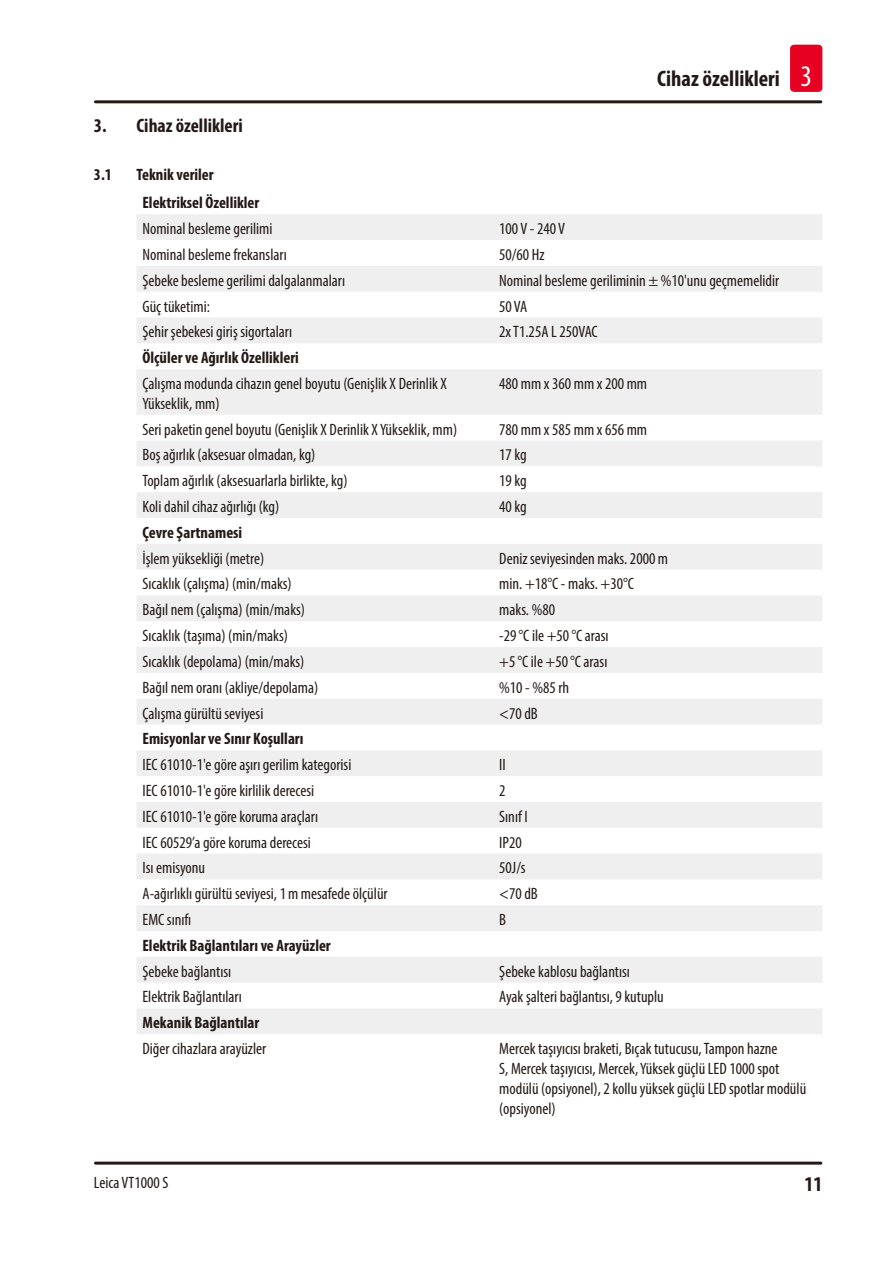
<style>
.page{position:relative;width:893px;height:1263px;background:#fff}
.page>*{position:absolute;margin:0;border:0;box-sizing:border-box;transform-origin:0 0}
.t1{font:700 condensed 22.5px "Myriad Pro";color:#231916}
.t2{font:700 condensed 21px "Myriad Pro";color:#231916}
.t3{font:700 condensed 19.5px "Myriad Pro";color:#231916}
.Table_text{font:condensed 16.5px/19.8px "Myriad Pro";color:#231916}
.Table_heading{font:700 condensed 16.5px "Myriad Pro";color:#231916}
.s1{font-weight:400;font-size:30px;color:#fff}
</style>
<div class="page">
<hr style="left:95px;top:100px;width:726px;height:3px;background:#231916">
<hr style="left:95px;top:1161px;width:726px;height:3px;background:#231916">
<div style="left:790px;top:45px;width:32px;height:47px;background:#e60021;border-radius:4px"></div>
<svg style="left:137px;top:214px;width:685px;height:820px;fill:#efeff0"></svg>
<h1 class="t1" style="left:657px;top:65px;width:156px">Cihaz özellikleri <span class="s1">3</span></h1>
<p class="t3" style="left:94px;top:113px;width:150px">3. Cihaz özellikleri</p>
<p class="Table_heading" style="left:94px;top:164px;width:19px">3.1</p>
<p class="Table_heading" style="left:136px;top:164px;width:79px">Teknik veriler</p>
<p class="Table_heading" style="left:142px;top:192px;width:118px">Elektriksel Özellikler</p>
<p class="Table_text" style="left:142px;top:218px;width:132px">Nominal besleme gerilimi</p>
<p class="Table_text" style="left:499px;top:218px;width:67px">100 V - 240 V</p>
<p class="Table_text" style="left:142px;top:244px;width:146px">Nominal besleme frekansları</p>
<p class="Table_text" style="left:499px;top:244px;width:47px">50/60 Hz</p>
<p class="Table_text" style="left:142px;top:270px;width:204px">Şebeke besleme gerilimi dalgalanmaları</p>
<p class="Table_text" style="left:499px;top:270px;width:281px">Nominal besleme geriliminin ± %10'unu geçmemelidir</p>
<p class="Table_text" style="left:142px;top:296px;width:69px">Güç tüketimi:</p>
<p class="Table_text" style="left:499px;top:296px;width:30px">50 VA</p>
<p class="Table_text" style="left:142px;top:322px;width:151px">Şehir şebekesi giriş sigortaları</p>
<p class="Table_text" style="left:499px;top:322px;width:100px">2x T1.25A L 250VAC</p>
<p class="Table_heading" style="left:142px;top:347px;width:158px">Ölçüler ve Ağırlık Özellikleri</p>
<p class="Table_text" style="left:142px;top:373px;width:306px">Çalışma modunda cihazın genel boyutu (Genişlik X Derinlik X<br>Yükseklik, mm)</p>
<p class="Table_text" style="left:499px;top:373px;width:149px">480 mm x 360 mm x 200 mm</p>
<p class="Table_text" style="left:142px;top:419px;width:316px">Seri paketin genel boyutu (Genişlik X Derinlik X Yükseklik, mm)</p>
<p class="Table_text" style="left:499px;top:419px;width:149px">780 mm x 585 mm x 656 mm</p>
<p class="Table_text" style="left:142px;top:445px;width:174px">Boş ağırlık (aksesuar olmadan, kg)</p>
<p class="Table_text" style="left:499px;top:445px;width:29px">17 kg</p>
<p class="Table_text" style="left:142px;top:471px;width:207px">Toplam ağırlık (aksesuarlarla birlikte, kg)</p>
<p class="Table_text" style="left:499px;top:471px;width:29px">19 kg</p>
<p class="Table_text" style="left:142px;top:496px;width:138px">Koli dahil cihaz ağırlığı (kg)</p>
<p class="Table_text" style="left:499px;top:496px;width:29px">40 kg</p>
<p class="Table_heading" style="left:142px;top:522px;width:101px">Çevre Şartnamesi</p>
<p class="Table_text" style="left:142px;top:548px;width:123px">İşlem yüksekliği (metre)</p>
<p class="Table_text" style="left:499px;top:548px;width:170px">Deniz seviyesinden maks. 2000 m</p>
<p class="Table_text" style="left:142px;top:574px;width:151px">Sıcaklık (çalışma) (min/maks)</p>
<p class="Table_text" style="left:499px;top:574px;width:136px">min. +18°C - maks. +30°C</p>
<p class="Table_text" style="left:142px;top:600px;width:164px">Bağıl nem (çalışma) (min/maks)</p>
<p class="Table_text" style="left:499px;top:600px;width:57px">maks. %80</p>
<p class="Table_text" style="left:142px;top:625px;width:147px">Sıcaklık (taşıma) (min/maks)</p>
<p class="Table_text" style="left:499px;top:625px;width:111px">-29°C ile +50°C arası</p>
<p class="Table_text" style="left:142px;top:651px;width:163px">Sıcaklık (depolama) (min/maks)</p>
<p class="Table_text" style="left:499px;top:651px;width:110px">+5°C ile +50°C arası</p>
<p class="Table_text" style="left:142px;top:677px;width:177px">Bağıl nem oranı (akliye/depolama)</p>
<p class="Table_text" style="left:499px;top:677px;width:71px">%10 - %85 rh</p>
<p class="Table_text" style="left:142px;top:703px;width:122px">Çalışma gürültü seviyesi</p>
<p class="Table_text" style="left:499px;top:703px;width:40px">&lt;70 dB</p>
<p class="Table_heading" style="left:142px;top:728px;width:162px">Emisyonlar ve Sınır Koşulları</p>
<p class="Table_text" style="left:142px;top:754px;width:210px">IEC 61010-1'e göre aşırı gerilim kategorisi</p>
<p class="Table_text" style="left:499px;top:754px;width:8px">II</p>
<p class="Table_text" style="left:142px;top:780px;width:173px">IEC 61010-1'e göre kirlilik derecesi</p>
<p class="Table_text" style="left:499px;top:780px;width:8px">2</p>
<p class="Table_text" style="left:142px;top:806px;width:177px">IEC 61010-1'e göre koruma araçları</p>
<p class="Table_text" style="left:499px;top:806px;width:30px">Sınıf I</p>
<p class="Table_text" style="left:142px;top:832px;width:170px">IEC 60529’a göre koruma derecesi</p>
<p class="Table_text" style="left:499px;top:832px;width:24px">IP20</p>
<p class="Table_text" style="left:142px;top:858px;width:64px">Isı emisyonu</p>
<p class="Table_text" style="left:499px;top:858px;width:28px">50J/s</p>
<p class="Table_text" style="left:142px;top:884px;width:247px">A-ağırlıklı gürültü seviyesi, 1m mesafede ölçülür</p>
<p class="Table_text" style="left:499px;top:884px;width:40px">&lt;70 dB</p>
<p class="Table_text" style="left:142px;top:909px;width:50px">EMC sınıfı</p>
<p class="Table_text" style="left:499px;top:909px;width:8px">B</p>
<p class="Table_heading" style="left:142px;top:935px;width:190px">Elektrik Bağlantıları ve Arayüzler</p>
<p class="Table_text" style="left:142px;top:961px;width:90px">Şebeke bağlantısı</p>
<p class="Table_text" style="left:499px;top:961px;width:132px">Şebeke kablosu bağlantısı</p>
<p class="Table_text" style="left:142px;top:987px;width:101px">Elektrik Bağlantıları</p>
<p class="Table_text" style="left:499px;top:987px;width:166px">Ayak şalteri bağlantısı, 9 kutuplu</p>
<p class="Table_heading" style="left:142px;top:1012px;width:118px">Mekanik Bağlantılar</p>
<p class="Table_text" style="left:142px;top:1038px;width:125px">Diğer cihazlara arayüzler</p>
<p class="Table_text" style="left:499px;top:1038px;width:308px">Mercek taşıyıcısı braketi, Bıçak tutucusu, Tampon hazne<br>S, Mercek taşıyıcısı, Mercek, Yüksek güçlü LED 1000 spot modülü (opsiyonel), 2 kollu yüksek güçlü LED spotlar modülü (opsiyonel)</p>
<p class="Table_text" style="left:94px;top:1172px;width:76px">Leica VT1000 S</p>
<p class="t2" style="left:804px;top:1171px;width:19px">11</p>
</div>
